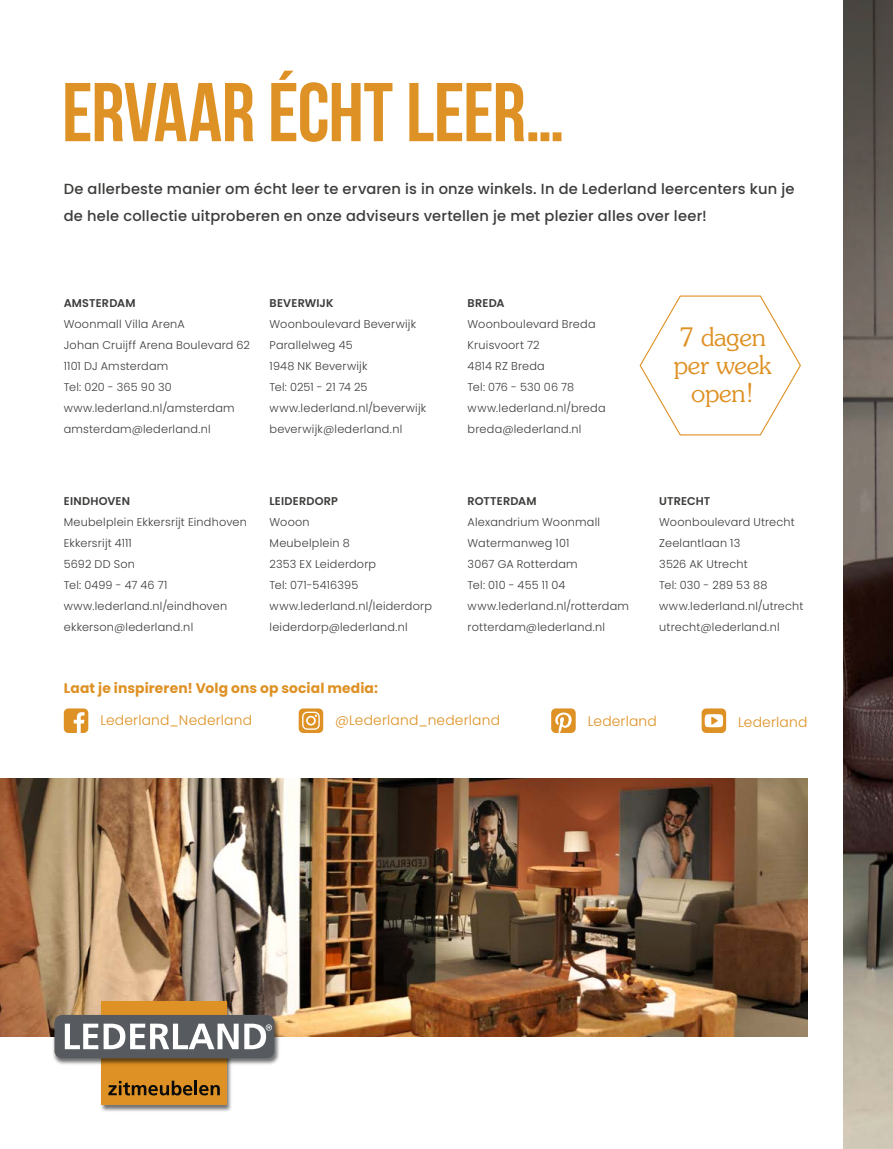
<style>
.page{position:relative;width:893px;height:1149px;background:#fff}
.page>*{position:absolute;margin:0;border:0;box-sizing:border-box;transform-origin:0 0}
.t1{font:700 83.1px "Bebas Neue";letter-spacing:-.01em;color:#de9124}
.t2{font:300 25.5px/28px "Souvenir";letter-spacing:-.015em;color:#de9124;text-align:center}
.t3{font:500 14.7px/27.5px "Poppins";letter-spacing:.015em;color:#3c3c3b}
.t4{font:300 13.8px "Poppins";letter-spacing:.015em;color:#de9124}
.t5{font:700 13.8px "Poppins";letter-spacing:.01em;color:#de9124}
.t6{font:300 11.25px/21px "Poppins";letter-spacing:.02em;color:#3c3c3b}
.t7{font:600 11.25px "Poppins";letter-spacing:.015em;color:#3c3c3b}
</style>
<div class="page">
<img style="left:0;top:778px;width:808px;height:257px">
<svg style="left:639px;top:295px;width:162px;height:141px"></svg>
<img style="left:98px;top:999px;width:136px;height:113px">
<div style="left:102px;top:1001px;width:125px;height:103px;background:#de9124"></div>
<img style="left:51px;top:1012px;width:230px;height:54px">
<div style="left:54px;top:1014px;width:220px;height:43px;background:#575b5f;border-radius:8px"></div>
<svg style="left:65px;top:1023px;width:33px;height:25px"></svg>
<svg style="left:104px;top:1023px;width:168px;height:25px"></svg>
<svg style="left:108px;top:1080px;width:84px;height:15px"></svg>
<hr style="left:194px;top:1080px;width:3px;height:14px;background:#0a0a09">
<svg style="left:199px;top:1085px;width:21px;height:10px"></svg>
<svg style="left:551px;top:708px;width:25px;height:24px"></svg>
<svg style="left:299px;top:708px;width:24px;height:24px"></svg>
<svg style="left:64px;top:708px;width:24px;height:24px"></svg>
<svg style="left:702px;top:708px;width:24px;height:24px"></svg>
<img style="left:843px;top:432px;width:50px;height:716px">
<svg style="left:843px;top:0;width:50px;height:432px;background:#635c56"></svg>
<h1 class="t1" style="left:62px;top:67px;width:504px">ERVAAR ÉCHT LEER…</h1>
<h3 class="t3" style="left:64px;top:175px;width:732px">De allerbeste manier om écht leer te ervaren is in onze winkels. In de Lederland leercenters kun je de hele collectie uitproberen en onze adviseurs vertellen je met plezier alles over leer!</h3>
<p class="t7" style="left:64px;top:296px;width:73px">AMSTERDAM</p>
<p class="t6" style="left:64px;top:313px;width:188px">Woonmall Villa ArenA<br>Johan Cruijff Arena Boulevard 62<br>1101 DJ Amsterdam<br>Tel: 020 - 365 90 30 www.lederland.nl/amsterdam amsterdam@lederland.nl</p>
<p class="t7" style="left:270px;top:296px;width:66px">BEVERWIJK</p>
<p class="t6" style="left:270px;top:313px;width:158px">Woonboulevard Beverwijk<br>Parallelweg 45<br>1948 NK Beverwijk<br>Tel: 0251 - 21 74 25 www.lederland.nl/beverwijk beverwijk@lederland.nl</p>
<p class="t7" style="left:64px;top:494px;width:68px">EINDHOVEN</p>
<p class="t6" style="left:64px;top:511px;width:185px">Meubelplein Ekkersrijt Eindhoven<br>Ekkersrijt 4111<br>5692 DD Son<br>Tel: 0499 - 47 46 71 www.lederland.nl/eindhoven ekkerson@lederland.nl</p>
<p class="t7" style="left:270px;top:494px;width:70px">LEIDERDORP</p>
<p class="t6" style="left:270px;top:511px;width:164px">Wooon<br>Meubelplein 8<br>2353 EX Leiderdorp<br>Tel: 071-5416395 www.lederland.nl/leiderdorp leiderdorp@lederland.nl</p>
<p class="t5" style="left:64px;top:680px;width:316px">Laat je inspireren! Volg ons op social media:</p>
<p class="t7" style="left:468px;top:296px;width:39px">BREDA</p>
<p class="t6" style="left:468px;top:313px;width:139px">Woonboulevard Breda<br>Kruisvoort 72<br>4814 RZ Breda<br>Tel: 076 - 530 06 78 www.lederland.nl/breda breda@lederland.nl</p>
<p class="t7" style="left:468px;top:494px;width:70px">ROTTERDAM</p>
<p class="t6" style="left:468px;top:511px;width:163px">Alexandrium Woonmall<br>Watermanweg 101<br>3067 GA Rotterdam<br>Tel: 010 - 455 11 04 www.lederland.nl/rotterdam rotterdam@lederland.nl</p>
<h2 class="t2" style="left:673px;top:323px;width:100px">7 dagen per week open!</h2>
<p class="t7" style="left:659px;top:494px;width:53px">UTRECHT</p>
<p class="t6" style="left:659px;top:511px;width:146px">Woonboulevard Utrecht<br>Zeelantlaan 13<br>3526 AK Utrecht<br>Tel: 030 - 289 53 88 www.lederland.nl/utrecht utrecht@lederland.nl</p>
<p class="t4" style="left:100px;top:712px;width:153px">Lederland_Nederland</p>
<p class="t4" style="left:335px;top:712px;width:166px">@Lederland_nederland</p>
<p class="t4" style="left:588px;top:713px;width:71px">Lederland</p>
<p class="t4" style="left:738px;top:714px;width:71px">Lederland</p>
</div>
